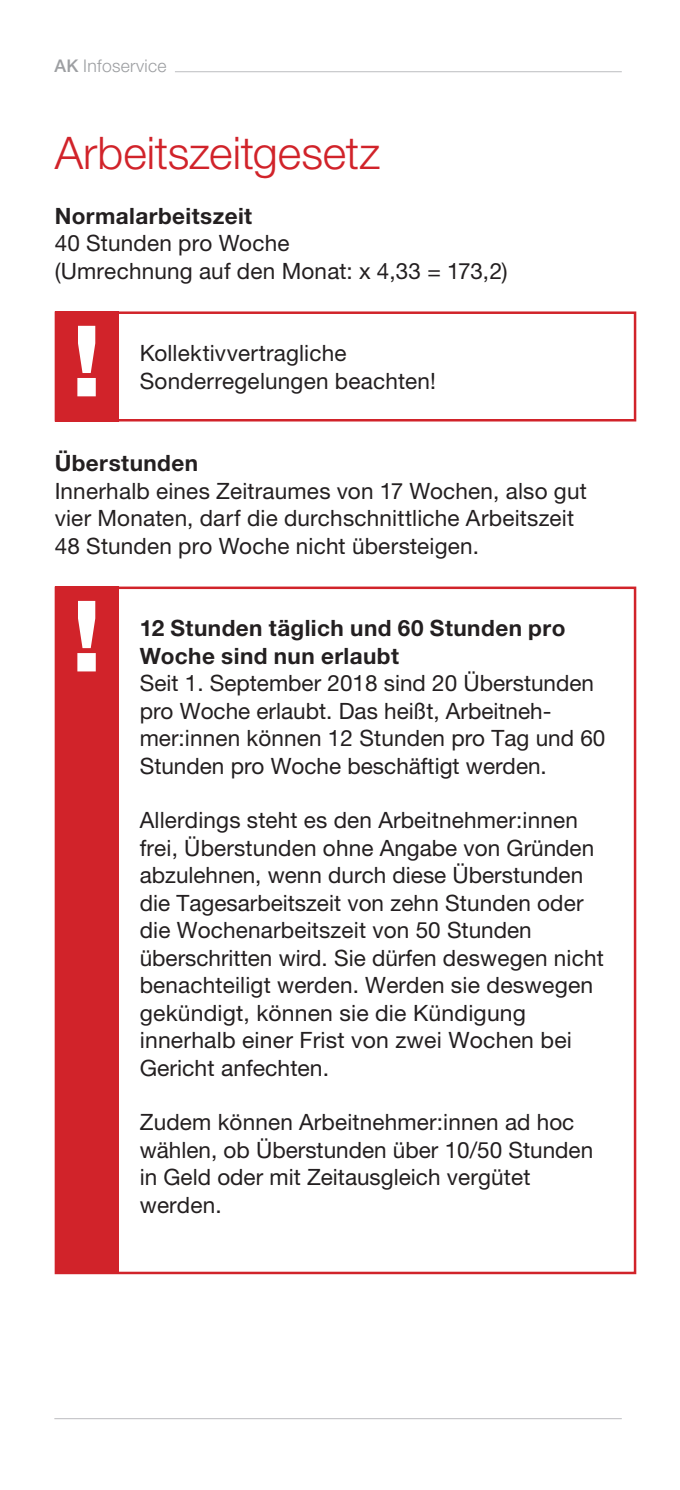
<style>
.page{position:relative;width:680px;height:1490px;background:#fff}
.page>*{position:absolute;margin:0;border:0;box-sizing:border-box;transform-origin:0 0}
.t1{font:800 98.75px "Helvetica Neue LT";color:#fff}
.t2{font:300 45px "Helvetica Neue LT";color:#d1232a}
.t3{font:22.5px/27.5px "Helvetica Neue LT";letter-spacing:.01em;color:#231f20}
.t4{font:700 22.5px/27.5px "Helvetica Neue LT";letter-spacing:.02em;color:#231f20}
.t5{font:300 17.5px "Helvetica Neue LT";letter-spacing:.02em;color:#9d9fa2}
.s1{font-weight:500}
</style>
<div class="page">
<hr style="left:54px;top:1418px;width:567px;height:1px;background:#bcbdc0">
<hr style="left:175px;top:71px;width:446px;height:1px;background:#bcbdc0">
<div style="left:55px;top:311px;width:63px;height:110px;background:#d1232a"></div>
<div style="left:55px;top:311px;width:581px;height:110px;border:2px solid #d1232a"></div>
<div style="left:55px;top:586px;width:63px;height:688px;background:#d1232a"></div>
<p class="t5" style="left:54px;top:55px;width:114px"><span class="s1">AK</span> Infoservice</p>
<h2 class="t2" style="left:55px;top:125px;width:327px">Arbeitszeitgesetz</h2>
<p class="t4" style="left:55px;top:201px;width:199px">Normalarbeitszeit</p>
<p class="t3" style="left:55px;top:229px;width:454px">40 Stunden pro Woche<br>(Umrechnung auf den Monat: x 4,33 = 173,2)</p>
<h1 class="t1" style="left:72px;top:302px;width:31px">!</h1>
<p class="t3" style="left:140px;top:339px;width:297px">Kollektivvertragliche<br>Sonderregelungen beachten!</p>
<p class="t4" style="left:55px;top:449px;width:145px">Überstunden</p>
<p class="t3" style="left:55px;top:476px;width:533px">Innerhalb eines Zeitraumes von 17 Wochen, also gut vier Monaten, darf die durchschnittliche Arbeitszeit<br>48 Stunden pro Woche nicht übersteigen.</p>
<h1 class="t1" style="left:72px;top:577px;width:31px">!</h1>
<p class="t4" style="left:140px;top:614px;width:427px">12 Stunden täglich und 60 Stunden pro<br>Woche sind nun erlaubt</p>
<p class="t3" style="left:140px;top:669px;width:467px">Seit 1. September 2018 sind 20 Überstunden pro Woche erlaubt. Das heißt, Arbeitneh&shy;mer:innen können 12 Stunden pro Tag und 60<br>Stunden pro Woche beschäftigt werden.</p>
<p class="t3" style="left:140px;top:806px;width:465px">Allerdings steht es den Arbeitnehmer:innen frei, Überstunden ohne Angabe von Gründen abzulehnen, wenn durch diese Überstunden die Tagesarbeitszeit von zehn Stunden oder die Wochenarbeitszeit von 50 Stunden überschritten wird. Sie dürfen deswegen nicht benachteiligt werden. Werden sie deswegen gekündigt, können sie die Kündigung innerhalb einer Frist von zwei Wochen bei Gericht anfechten.</p>
<p class="t3" style="left:140px;top:1108px;width:455px">Zudem können Arbeitnehmer:innen ad hoc wählen, ob Überstunden über 10/50 Stunden in Geld oder mit Zeitausgleich vergütet werden.</p>
</div>
